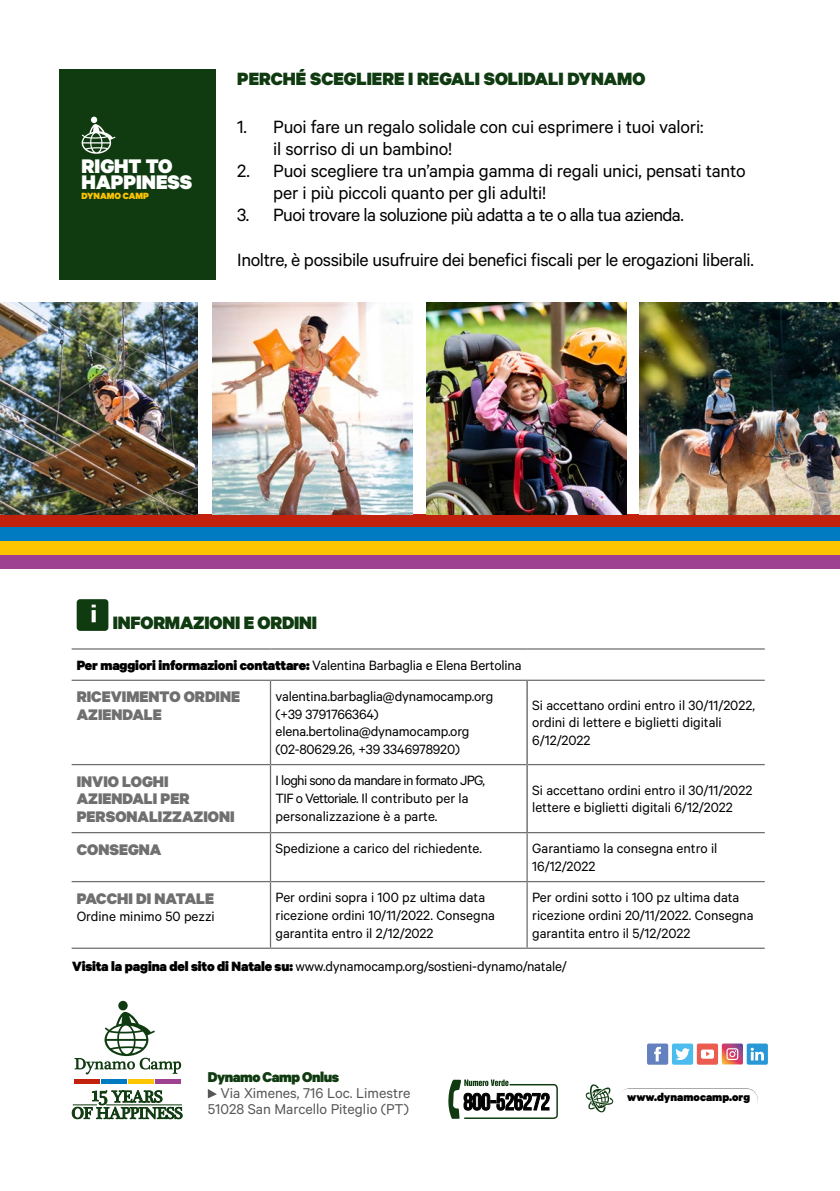
<style>
.page{position:relative;width:840px;height:1191px;background:#fff}
.page>*{position:absolute;margin:0;border:0;box-sizing:border-box;transform-origin:0 0}
.t1{font:900 22.2px/16.2px "Calibre";color:#fff}
.t2{font:900 20.2px "Calibre";letter-spacing:-.01em;color:#103b11}
.t3{font:20px/22px "Calibre";letter-spacing:-.01em;color:#000}
.t4{font:20px "Calibre";letter-spacing:-.03em;color:#000}
.t5{font:900 20px "Calibre";color:#103b11}
.t6{font:900 17.2px/17.6px "Calibre";color:#706f6f}
.t7{font:16px/16px "Calibre";color:#575756;text-align:right}
.t8{font:900 16px "Calibre";letter-spacing:-.03em;color:#103b11}
.t9{font:15.2px/17.6px "Calibre";color:#000}
.t10{font:15.2px/17.6px "Calibre";letter-spacing:-.04em;color:#000}
.t11{font:900 15.2px "Calibre";letter-spacing:-.01em;color:#000}
.t12{font:900 12.6px "Calibre";color:#000}
.t13{font:900 10.2px "Calibre";color:#fdc400}
.s1{font-weight:400}
.s2{font-weight:900}
</style>
<div class="page">
<div style="left:0;top:514px;width:839px;height:14px;background:#c1210d"></div>
<div style="left:0;top:527px;width:839px;height:14px;background:#007bc2"></div>
<div style="left:0;top:541px;width:839px;height:14px;background:#fdc400"></div>
<div style="left:0;top:555px;width:839px;height:14px;background:#9f4191"></div>
<svg style="left:585px;top:1084px;width:29px;height:29px"></svg>
<svg style="left:207px;top:1089px;width:10px;height:9px"></svg>
<svg style="left:448px;top:1079px;width:109px;height:40px"></svg>
<div style="left:646px;top:1043px;width:21px;height:21px;background:#6380bf;border-radius:2px"></div>
<svg style="left:654px;top:1046px;width:6px;height:15px"></svg>
<div style="left:746px;top:1043px;width:21px;height:21px;background:#2897d5;border-radius:2px"></div>
<svg style="left:750px;top:1047px;width:13px;height:13px"></svg>
<div style="left:671px;top:1043px;width:21px;height:21px;background:#4bbced;border-radius:2px"></div>
<svg style="left:675px;top:1048px;width:14px;height:12px"></svg>
<div style="left:696px;top:1043px;width:21px;height:21px;background:#eb5b4f;border-radius:2px"></div>
<svg style="left:700px;top:1049px;width:13px;height:9px"></svg>
<svg style="left:721px;top:1043px;width:21px;height:21px"></svg>
<hr style="left:72px;top:648px;width:198px;height:1px;background:#706f6f">
<hr style="left:270px;top:648px;width:257px;height:1px;background:#706f6f">
<hr style="left:527px;top:648px;width:237px;height:1px;background:#706f6f">
<hr style="left:72px;top:679px;width:198px;height:2px;background:#706f6f">
<hr style="left:270px;top:679px;width:257px;height:2px;background:#706f6f">
<hr style="left:270px;top:681px;width:1px;height:83px;background:#706f6f">
<hr style="left:527px;top:679px;width:237px;height:2px;background:#706f6f">
<hr style="left:72px;top:764px;width:198px;height:1px;background:#706f6f">
<hr style="left:270px;top:764px;width:256px;height:1px;background:#706f6f">
<hr style="left:270px;top:765px;width:1px;height:67px;background:#706f6f">
<hr style="left:527px;top:764px;width:237px;height:1px;background:#706f6f">
<hr style="left:526px;top:681px;width:1px;height:83px;background:#706f6f">
<hr style="left:526px;top:764px;width:1px;height:68px;background:#706f6f">
<hr style="left:72px;top:832px;width:198px;height:1px;background:#706f6f">
<hr style="left:72px;top:881px;width:198px;height:1px;background:#706f6f">
<hr style="left:270px;top:832px;width:257px;height:1px;background:#706f6f">
<hr style="left:270px;top:881px;width:257px;height:1px;background:#706f6f">
<hr style="left:527px;top:832px;width:237px;height:1px;background:#706f6f">
<hr style="left:527px;top:881px;width:237px;height:1px;background:#706f6f">
<hr style="left:270px;top:833px;width:1px;height:48px;background:#706f6f">
<hr style="left:270px;top:882px;width:1px;height:65px;background:#706f6f">
<hr style="left:526px;top:833px;width:1px;height:48px;background:#706f6f">
<hr style="left:526px;top:882px;width:1px;height:65px;background:#706f6f">
<hr style="left:72px;top:947px;width:198px;height:2px;background:#706f6f">
<hr style="left:270px;top:947px;width:257px;height:2px;background:#706f6f">
<hr style="left:527px;top:947px;width:237px;height:2px;background:#706f6f">
<div style="left:77px;top:599px;width:31px;height:32px;background:#103b11;border-radius:4px"></div>
<svg style="left:92px;top:610px;width:4px;height:12px"></svg>
<svg style="left:92px;top:604px;width:4px;height:3px"></svg>
<img style="left:426px;top:302px;width:200px;height:213px">
<img style="left:639px;top:302px;width:200px;height:213px">
<img style="left:212px;top:302px;width:200px;height:213px">
<img style="left:0;top:302px;width:197px;height:213px">
<div style="left:74px;top:1078px;width:26px;height:5px;background:#c1210d"></div>
<div style="left:101px;top:1078px;width:26px;height:5px;background:#007bc2"></div>
<div style="left:128px;top:1078px;width:26px;height:5px;background:#fdc400"></div>
<div style="left:155px;top:1078px;width:26px;height:5px;background:#9f4191"></div>
<svg style="left:118px;top:1000px;width:10px;height:10px"></svg>
<svg style="left:74px;top:1011px;width:107px;height:63px"></svg>
<svg style="left:72px;top:1090px;width:110px;height:29px"></svg>
<div style="left:59px;top:69px;width:156px;height:210px;background:#103b11"></div>
<svg style="left:82px;top:117px;width:33px;height:37px"></svg>
<h1 class="t1" style="left:82px;top:157px;width:112px">RIGHT TO<br>HAPPINESS</h1>
<p class="t13" style="left:82px;top:189px;width:69px">DYNAMO CAMP</p>
<h3 class="t5" style="left:237px;top:66px;width:409px">PERCHÉ SCEGLIERE I REGALI SOLIDALI DYNAMO</h3>
<h3 class="t3" style="left:273px;top:115px;width:431px;text-indent:-36px">1. Puoi fare un regalo solidale con cui esprimere i tuoi valori: il sorriso di un bambino!</h3>
<h3 class="t3" style="left:273px;top:159px;width:473px;text-indent:-36px">2. Puoi scegliere tra un’ampia gamma di regali unici, pensati tanto per i più piccoli quanto per gli adulti!</h3>
<h3 class="t4" style="left:237px;top:204px;width:448px">3. Puoi trovare la soluzione più adatta a te o alla tua azienda.</h3>
<h3 class="t3" style="left:237px;top:247px;width:518px">Inoltre, è possibile usufruire dei benefici fiscali per le erogazioni liberali.</h3>
<h2 class="t2" style="left:113px;top:610px;width:206px">INFORMAZIONI E ORDINI</h2>
<p class="t11" style="left:77px;top:655px;width:446px">Per maggiori informazioni contattare: <span class="s1">Valentina Barbaglia e Elena Bertolina</span></p>
<p class="t6" style="left:77px;top:687px;width:165px">RICEVIMENTO ORDINE<br>AZIENDALE</p>
<p class="t9" style="left:275px;top:687px;width:219px">valentina.barbaglia@dynamocamp.org (+39 3791766364) elena.bertolina@dynamocamp.org (02-80629.26, +39 3346978920)</p>
<p class="t9" style="left:532px;top:695px;width:224px">Si accettano ordini entro il 30/11/2022, ordini di lettere e biglietti digitali<br>6/12/2022</p>
<p class="t6" style="left:77px;top:772px;width:159px">INVIO LOGHI<br>AZIENDALI PER<br>PERSONALIZZAZIONI</p>
<p class="t10" style="left:275px;top:771px;width:211px">I loghi sono da mandare in formato JPG,<br>TIF o Vettoriale. Il contributo per la personalizzazione è a parte.</p>
<p class="t9" style="left:532px;top:780px;width:221px">Si accettano ordini entro il 30/11/2022 lettere e biglietti digitali 6/12/2022</p>
<p class="t6" style="left:77px;top:840px;width:86px">CONSEGNA</p>
<p class="t9" style="left:275px;top:839px;width:208px">Spedizione a carico del richiedente.</p>
<p class="t9" style="left:532px;top:839px;width:186px">Garantiamo la consegna entro il<br>16/12/2022</p>
<p class="t6" style="left:77px;top:888px;width:139px">PACCHI DI NATALE</p>
<p class="t9" style="left:77px;top:907px;width:139px">Ordine minimo 50 pezzi</p>
<p class="t9" style="left:275px;top:888px;width:221px">Per ordini sopra i 100 pz ultima data ricezione ordini 10/11/2022. Consegna garantita entro il 2/12/2022</p>
<p class="t9" style="left:532px;top:888px;width:223px">Per ordini sotto i 100 pz ultima data ricezione ordini 20/11/2022. Consegna garantita entro il 5/12/2022</p>
<p class="t9" style="left:72px;top:956px;width:496px"><span class="s2">Visita la pagina del sito di Natale su:</span> www.dynamocamp.org/sostieni-dynamo/natale/</p>
<p class="t8" style="left:207px;top:1067px;width:133px">Dynamo Camp Onlus</p>
<p class="t7" style="left:207px;top:1084px;width:204px">Via Ximenes, 716 Loc. Limestre<br>51028 San Marcello Piteglio (PT)</p>
<p class="t12" style="left:627px;top:1089px;width:124px">www.dynamocamp.org</p>
</div>
